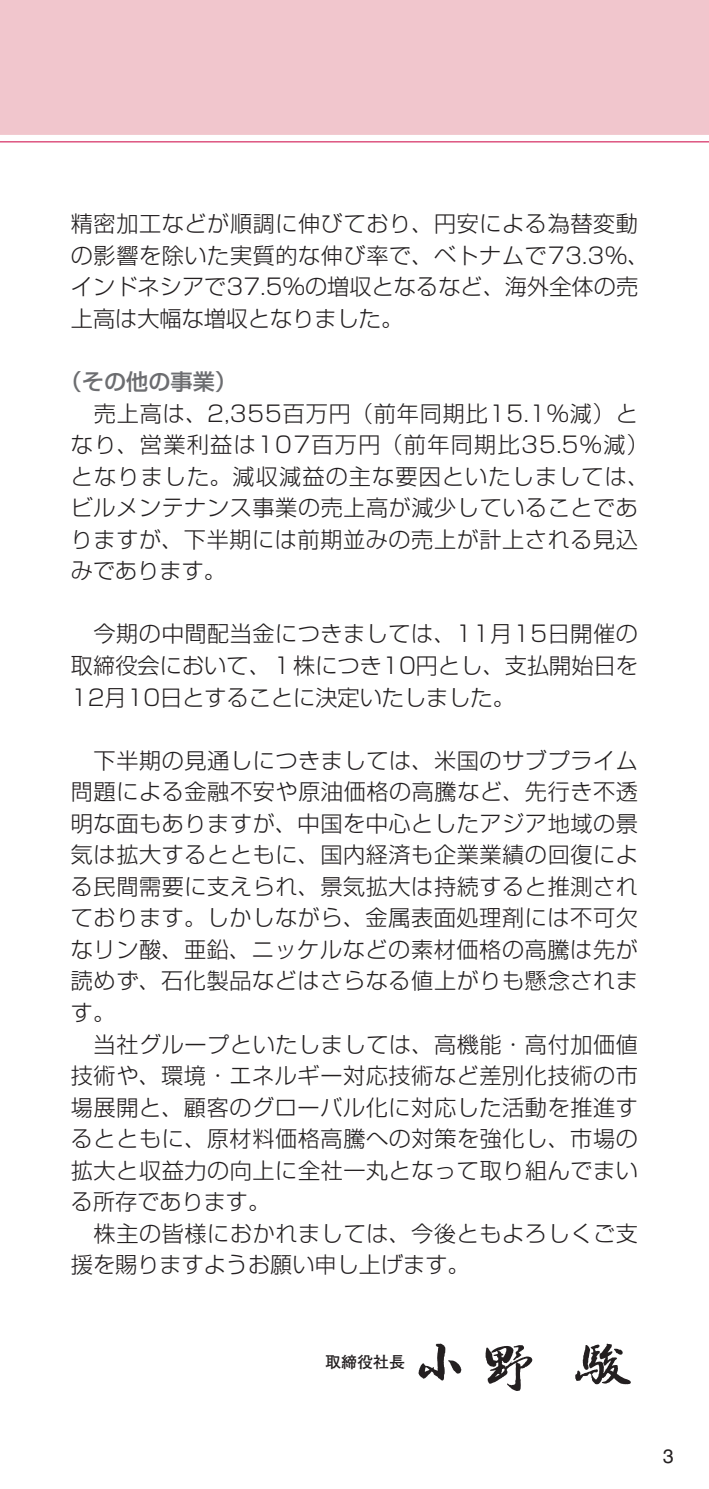
<style>
.page{position:relative;width:709px;height:1489px;background:#fff}
.page>*{position:absolute;margin:0;border:0;box-sizing:border-box;transform-origin:0 0}
.t1{font:300 22.25px/31.5px "Shin Go Pro";letter-spacing:.025em;color:#231f20}
.t2{font:500 22.25px "Shin Go Pro";color:#6c6d70}
.t3{font:700 16px "Futo Go B101 Pro";color:#231f20}
</style>
<div class="page">
<div style="left:0;top:0;width:709px;height:135px;background:#f1c6cd"></div>
<hr style="left:0;top:141px;width:709px;height:1px;background:#db4b79">
<svg style="left:575px;top:1343px;width:56px;height:41px"></svg>
<svg style="left:418px;top:1343px;width:43px;height:37px"></svg>
<svg style="left:485px;top:1345px;width:47px;height:45px"></svg>
<p class="t1" style="left:71px;top:205px;width:580px">精密加工などが順調に伸びており、円安による為替変動の影響を除いた実質的な伸び率で、ベトナムで73.3％、インドネシアで37.5％の増収となるなど、海外全体の売上高は大幅な増収となりました。</p>
<p class="t2" style="left:60px;top:363px;width:179px">（その他の事業）</p>
<p class="t1" style="left:71px;top:394px;width:580px">　売上高は、2,355百万円（前年同期比15.1％減）となり、営業利益は107百万円（前年同期比35.5％減）となりました。減収減益の主な要因といたしましては、ビルメンテナンス事業の売上高が減少していることでありますが、下半期には前期並みの売上が計上される見込みであります。</p>
<p class="t1" style="left:71px;top:615px;width:568px;text-align:justify">　今期の中間配当金につきましては、11月15日開催の取締役会において、１株につき10円とし、支払開始日を12月10日とすることに決定いたしました。</p>
<p class="t1" style="left:71px;top:741px;width:568px">　下半期の見通しにつきましては、米国のサブプライム問題による金融不安や原油価格の高騰など、先行き不透明な面もありますが、中国を中心としたアジア地域の景気は拡大するとともに、国内経済も企業業績の回復による民間需要に支えられ、景気拡大は持続すると推測されております。しかしながら、金属表面処理剤には不可欠なリン酸、亜鉛、ニッケルなどの素材価格の高騰は先が読めず、石化製品などはさらなる値上がりも懸念されます。<br>　当社グループといたしましては、高機能・高付加価値技術や、環境・エネルギー対応技術など差別化技術の市場展開と、顧客のグローバル化に対応した活動を推進するとともに、原材料価格高騰への対策を強化し、市場の拡大と収益力の向上に全社一丸となって取り組んでまいる所存であります。<br>　株主の皆様におかれましては、今後ともよろしくご支援を賜りますようお願い申し上げます。</p>
<p class="t3" style="left:325px;top:1349px;width:81px">取締役社長</p>
</div>
